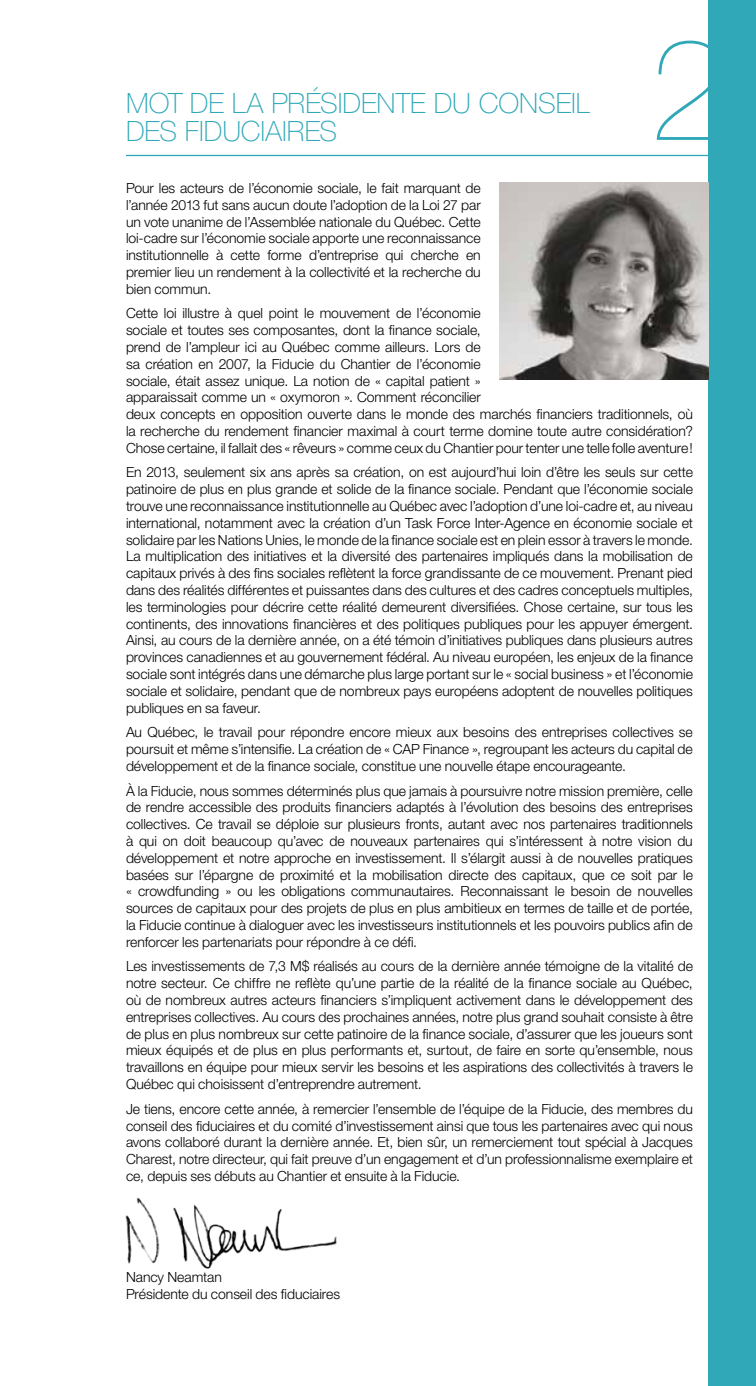
<style>
.page{position:relative;width:756px;height:1386px;background:#fff}
.page>*{position:absolute;margin:0;border:0;box-sizing:border-box;transform-origin:0 0}
.t1{font:200 143.5px "Helvetica Neue LT Pro";color:#30a8b8}
.t2{font:100 28px/28px "Helvetica Neue LT Pro";color:#30a8b8}
.t3{font:300 14px/16.8px "Helvetica Neue LT Pro";letter-spacing:-.005em;color:#000;text-align:justify}
</style>
<div class="page">
<div style="left:709px;top:0;width:47px;height:1386px;background:#30a8b8"></div>
<img style="left:500px;top:183px;width:209px;height:197px">
<img style="left:125px;top:1198px;width:212px;height:71px">
<hr style="left:126px;top:155px;width:614px;height:1px;background:#30a8b8">
<h2 class="t2" style="left:126px;top:89px;width:465px">MOT DE LA PRÉSIDENTE DU CONSEIL<br>DES FIDUCIAIRES</h2>
<h1 class="t1" style="left:649px;top:6px;width:81px">2</h1>
<p class="t3" style="left:126px;top:179px;width:356px">Pour les acteurs de l’économie sociale, le fait marquant de l’année 2013 fut sans aucun doute l’adoption de la Loi 27 par un vote unanime de l’Assemblée nationale du Québec. Cette loi-cadre sur l’économie sociale apporte une reconnaissance institutionnelle à cette forme d’entreprise qui cherche en premier lieu un rendement à la collectivité et la recherche du bien commun.</p>
<p class="t3" style="left:126px;top:305px;width:569px;text-align:left">Cette loi illustre à quel point le mouvement de l’économie<br>sociale et toutes ses composantes, dont la finance sociale,<br>prend de l’ampleur ici au Québec comme ailleurs. Lors de<br>sa création en 2007, la Fiducie du Chantier de l’économie<br>sociale, était assez unique. La notion de « capital patient »<br>apparaissait comme un « oxymoron ». Comment réconcilier<br>deux concepts en opposition ouverte dans le monde des marchés financiers traditionnels, où la recherche du rendement financier maximal à court terme domine toute autre considération?<br>Chose certaine, il fallait des « rêveurs » comme ceux du Chantier pour tenter une telle folle aventure!</p>
<p class="t3" style="left:126px;top:464px;width:569px">En 2013, seulement six ans après sa création, on est aujourd’hui loin d’être les seuls sur cette patinoire de plus en plus grande et solide de la finance sociale. Pendant que l’économie sociale trouve une reconnaissance institutionnelle au Québec avec l’adoption d’une loi-cadre et, au niveau international, notamment avec la création d’un Task Force Inter-Agence en économie sociale et solidaire par les Nations Unies, le monde de la finance sociale est en plein essor à travers le monde.<br>La multiplication des initiatives et la diversité des partenaires impliqués dans la mobilisation de capitaux privés à des fins sociales reflètent la force grandissante de ce mouvement. Prenant pied dans des réalités différentes et puissantes dans des cultures et des cadres conceptuels multiples, les terminologies pour décrire cette réalité demeurent diversifiées. Chose certaine, sur tous les continents, des innovations financières et des politiques publiques pour les appuyer émergent.<br>Ainsi, au cours de la dernière année, on a été témoin d’initiatives publiques dans plusieurs autres provinces canadiennes et au gouvernement fédéral. Au niveau européen, les enjeux de la finance sociale sont intégrés dans une démarche plus large portant sur le « social business » et l’économie sociale et solidaire, pendant que de nombreux pays européens adoptent de nouvelles politiques publiques en sa faveur.</p>
<p class="t3" style="left:126px;top:724px;width:568px">Au Québec, le travail pour répondre encore mieux aux besoins des entreprises collectives se poursuit et même s’intensifie. La création de « CAP Finance », regroupant les acteurs du capital de développement et de la finance sociale, constitue une nouvelle étape encourageante.</p>
<p class="t3" style="left:126px;top:782px;width:569px">À la Fiducie, nous sommes déterminés plus que jamais à poursuivre notre mission première, celle de rendre accessible des produits financiers adaptés à l’évolution des besoins des entreprises collectives. Ce travail se déploie sur plusieurs fronts, autant avec nos partenaires traditionnels à qui on doit beaucoup qu’avec de nouveaux partenaires qui s’intéressent à notre vision du développement et notre approche en investissement. Il s’élargit aussi à de nouvelles pratiques basées sur l’épargne de proximité et la mobilisation directe des capitaux, que ce soit par le « crowdfunding » ou les obligations communautaires. Reconnaissant le besoin de nouvelles sources de capitaux pour des projets de plus en plus ambitieux en termes de taille et de portée, la Fiducie continue à dialoguer avec les investisseurs institutionnels et les pouvoirs publics afin de renforcer les partenariats pour répondre à ce défi.</p>
<p class="t3" style="left:126px;top:958px;width:569px">Les investissements de 7,3 M$ réalisés au cours de la dernière année témoigne de la vitalité de notre secteur. Ce chiffre ne reflète qu’une partie de la réalité de la finance sociale au Québec, où de nombreux autres acteurs financiers s’impliquent activement dans le développement des entreprises collectives. Au cours des prochaines années, notre plus grand souhait consiste à être de plus en plus nombreux sur cette patinoire de la finance sociale, d’assurer que les joueurs sont mieux équipés et de plus en plus performants et, surtout, de faire en sorte qu’ensemble, nous travaillons en équipe pour mieux servir les besoins et les aspirations des collectivités à travers le Québec qui choisissent d’entreprendre autrement.</p>
<p class="t3" style="left:126px;top:1100px;width:569px">Je tiens, encore cette année, à remercier l’ensemble de l’équipe de la Fiducie, des membres du conseil des fiduciaires et du comité d’investissement ainsi que tous les partenaires avec qui nous avons collaboré durant la dernière année. Et, bien sûr, un remerciement tout spécial à Jacques Charest, notre directeur, qui fait preuve d’un engagement et d’un professionnalisme exemplaire et ce, depuis ses débuts au Chantier et ensuite à la Fiducie.</p>
<p class="t3" style="left:126px;top:1268px;width:216px">Nancy Neamtan<br>Présidente du conseil des fiduciaires</p>
</div>
